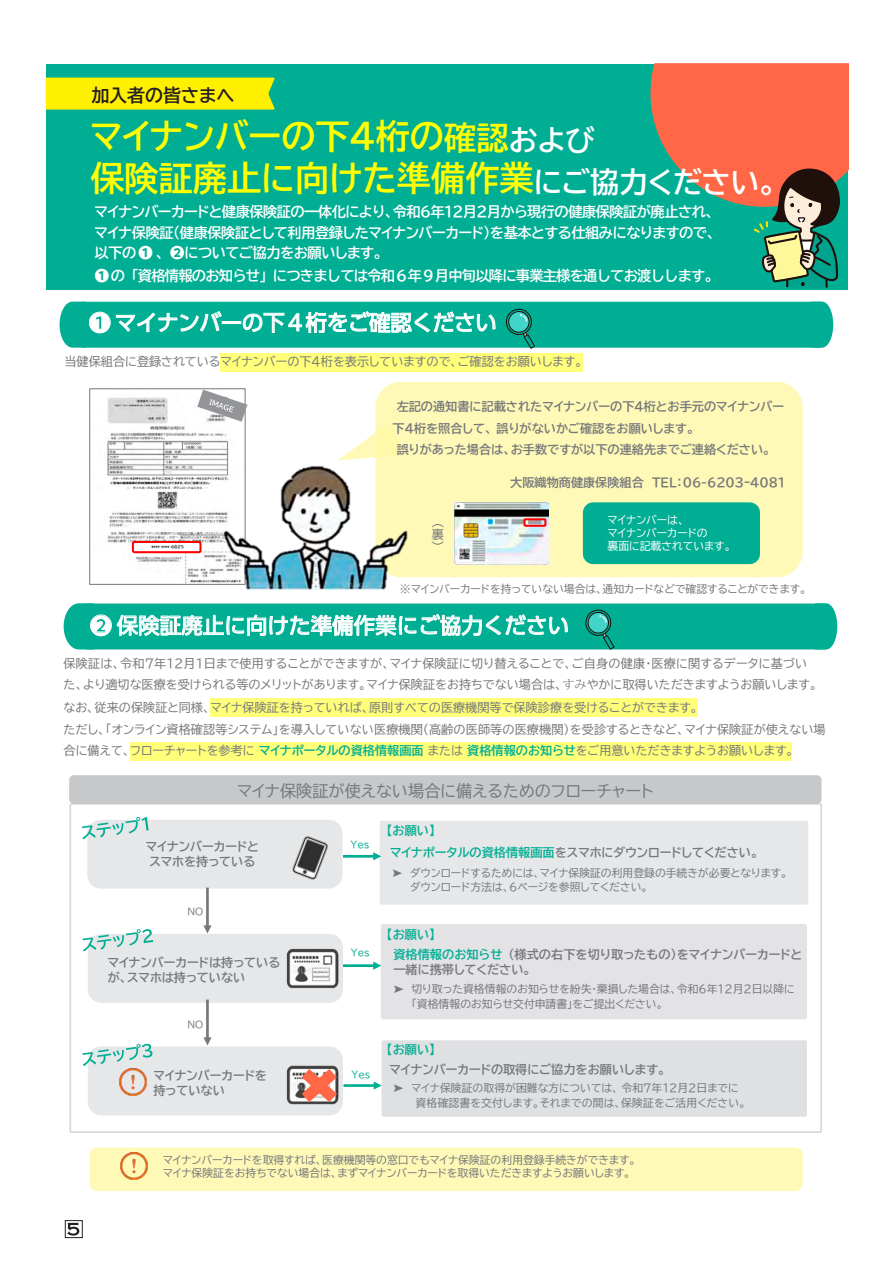
<style>
.page{position:relative;width:893px;height:1263px;background:#fff}
.page>*{position:absolute;margin:0;border:0;box-sizing:border-box;transform-origin:0 0}
.t1{font:34.2px "BIZ UDP Gothic Bold";color:#ff0}
.t2{font:28.8px "BIZ UDP Gothic Bold";color:#fff}
.t3{font:21.6px "PUD Shin Go Pr 6 N";color:#fff}
.t4{font:18px "BIZ UDP Gothic Bold";color:#231f20}
.t5{font:16.2px "BIZ UDP Gothic";color:#76787b}
.t6{font:14.25px/20.7px "BIZ UDP Gothic Bold";letter-spacing:-.035em;color:#fff;text-align:justify}
.t7{font:700 14.25px "BIZUD Gothic";letter-spacing:-.055em;color:#fff}
.t8{font:12.15px/20.5px "BIZ UDP Gothic";color:#76787b}
.t9{font:12.15px/14.7px "BIZ UDP Gothic Bold";color:#76787b}
.t10{font:12.15px "BIZ UDP Gothic Bold";color:#00ae94}
.t11{font:10.8px/12.9px "BIZ UDP Gothic";color:#76787b}
.t12{font:10.8px/12.9px "BIZ UDP Gothic";color:#fff}
.t13{font:9.45px "BIZ UDP Gothic";color:#00ae94}
.t14{font:9.45px "BIZ UDP Gothic";color:#76787b}
.s1{font-size:34.2px;color:#ff0}
.s2{font-size:32.4px;color:#ff0}
.s3{font-size:28.8px;color:#fff}
.s4{font-family:"PA1 Gothic Std";font-weight:700}
.s5{font-family:"PA1 Gothic Std"}
.s6{font-family:"Koz Min Pr 6 N"}
.s7{font-family:"BIZ UDP Gothic Bold";color:#00ae94}
.s8{color:#00ae94}
</style>
<div class="page">
<div style="left:88px;top:934px;width:255px;height:69px;background:#e6e7e8;border-radius:14px"></div>
<svg style="left:341px;top:433px;width:34px;height:25px"></svg>
<div style="left:375px;top:382px;width:428px;height:195px;background:#fff9b7;border-radius:26px"></div>
<div style="left:90px;top:1147px;width:713px;height:44px;background:#fff9b7;border-radius:7px"></div>
<div style="left:46px;top:64px;width:802px;height:226px;background:#00ae94"></div>
<div style="left:45px;top:78px;width:230px;height:32px;background:#fff000"></div>
<svg style="left:650px;top:63px;width:198px;height:225px"></svg>
<div style="left:60px;top:302px;width:773px;height:47px;background:#00ae94"></div>
<div style="left:220px;top:353px;width:363px;height:18px;background:#ffff7a"></div>
<img style="left:107px;top:397px;width:122px;height:186px">
<div style="left:89px;top:388px;width:157px;height:197px;border:1px solid #76787b"></div>
<div style="left:132px;top:541px;width:69px;height:12px;border:2px solid #f00;border-radius:2px"></div>
<div style="left:64px;top:603px;width:773px;height:47px;background:#00ae94"></div>
<div style="left:380px;top:821px;width:428px;height:84px;background:#e6e7e8;border-radius:2px"></div>
<div style="left:381px;top:924px;width:426px;height:95px;background:#e3e3e5;border-radius:2px"></div>
<div style="left:381px;top:1040px;width:426px;height:77px;background:#dcdddf;border-radius:2px"></div>
<hr style="left:343px;top:855px;width:32px;height:3px;background:#00ae94">
<svg style="left:373px;top:852px;width:8px;height:8px"></svg>
<hr style="left:343px;top:964px;width:32px;height:3px;background:#00ae94">
<svg style="left:373px;top:961px;width:8px;height:9px"></svg>
<hr style="left:344px;top:1084px;width:31px;height:3px;background:#00ae94">
<svg style="left:374px;top:1081px;width:8px;height:8px"></svg>
<div style="left:87px;top:820px;width:255px;height:69px;background:#e6e7e8;border-radius:14px"></div>
<svg style="left:82px;top:817px;width:67px;height:22px"></svg>
<hr style="left:206px;top:887px;width:3px;height:40px;background:#76787b">
<svg style="left:203px;top:925px;width:8px;height:8px"></svg>
<hr style="left:206px;top:999px;width:3px;height:40px;background:#76787b">
<svg style="left:203px;top:1037px;width:8px;height:8px"></svg>
<img style="left:454px;top:502px;width:95px;height:62px">
<div style="left:523px;top:518px;width:23px;height:9px;border:2px solid #f00"></div>
<img style="left:104px;top:1147px;width:59px;height:33px">
<img style="left:215px;top:458px;width:203px;height:132px">
<div style="left:69px;top:803px;width:753px;height:330px;border:2px solid #b2b3b7"></div>
<img style="left:292px;top:825px;width:52px;height:64px">
<div style="left:69px;top:775px;width:752px;height:29px;background:#c7c8ca;border-radius:5px"></div>
<div style="left:583px;top:502px;width:177px;height:62px;background:#00ae94;border-radius:10px"></div>
<svg style="left:83px;top:929px;width:70px;height:22px"></svg>
<div style="left:88px;top:1046px;width:255px;height:69px;background:#e6e7e8;border-radius:14px"></div>
<svg style="left:82px;top:1044px;width:71px;height:22px"></svg>
<img style="left:104px;top:1053px;width:49px;height:43px">
<img style="left:286px;top:1065px;width:61px;height:45px">
<svg style="left:302px;top:1069px;width:35px;height:33px"></svg>
<img style="left:286px;top:948px;width:61px;height:45px">
<svg style="left:197px;top:390px;width:50px;height:32px"></svg>
<div style="left:210px;top:698px;width:488px;height:19px;background:#ffff7a"></div>
<div style="left:130px;top:742px;width:662px;height:19px;background:#ffff7a"></div>
<div style="left:65px;top:1220px;width:18px;height:18px;border:1px solid #231f20"></div>
<svg style="left:67px;top:1222px;width:12px;height:13px"></svg>
<h3 class="t4" style="left:91px;top:86px;width:145px">加入者の皆さまへ</h3>
<h1 class="t1" style="left:90px;top:119px;width:287px">マイナンバーの下４</h1>
<h2 class="t2" style="left:376px;top:126px;width:220px"><span class="s1">桁の</span><span class="s2">確認</span>および</h2>
<h1 class="t1" style="left:90px;top:161px;width:671px">保険証廃止に向けた準備作業<span class="s3">にご協力ください</span></h1>
<p class="t6" style="left:95px;top:201px;width:622px">マイナンバーカードと健康保険証の一体化により、令和６年12月２月から現行の健康保険証が廃止され、マイナ保険証（健康保険証として利用登録したマイナンバーカード）を基本とする仕組みになりますので、以下の <span class="s4">❶</span> 、 <span class="s4">❷</span>についてご協力をお願いします。</p>
<p class="t7" style="left:95px;top:269px;width:626px"><span class="s5">❶</span> の「資格情報のお知らせ」につきましては令和６年９月中旬以降に事業主様を通してお渡しします。</p>
<h3 class="t3" style="left:89px;top:311px;width:409px"><span class="s4">❶</span> マイナンバーの下４桁をご確認ください</h3>
<p class="t8" style="left:64px;top:351px;width:520px">当健保組合に登録されているマイナンバーの下４桁を表示していますので、ご確認をお願いします。</p>
<h2 class="t2" style="left:759px;top:168px;width:19px">。</h2>
<p class="t9" style="left:397px;top:399px;width:389px">左記の通知書に記載されたマイナンバーの下４桁とお手元のマイナンバー</p>
<p class="t9" style="left:393px;top:421px;width:303px">下４桁を照合して、誤りがないかご確認をお願いします。</p>
<p class="t9" style="left:397px;top:442px;width:375px">誤りがあった場合は、お手数ですが以下の連絡先までご連絡ください。</p>
<p class="t9" style="left:652px;top:475px;width:135px">TEL：06-6203ｰ4081</p>
<p class="t9" style="left:510px;top:475px;width:135px">大阪織物商健康保険組合</p>
<p class="t8" style="left:432px;top:518px;width:13px">（</p>
<p class="t8" style="left:432px;top:524px;width:13px">裏</p>
<p class="t8" style="left:432px;top:536px;width:13px">(</p>
<p class="t12" style="left:607px;top:513px;width:125px">マイナンバーは、<br>マイナンバーカードの<br>裏面に記載されています。</p>
<p class="t11" style="left:400px;top:582px;width:408px">※マインバーカードを持っていない場合は、通知カードなどで確認することができます。</p>
<h3 class="t3" style="left:90px;top:613px;width:480px"><span class="s4">❷</span> 保険証廃止に向けた準備作業にご協力ください</h3>
<p class="t8" style="left:64px;top:653px;width:755px">保険証は、令和７年１２月１日まで使用することができますが、マイナ保険証に切り替えることで、ご自身の健康・医療に関するデータに基づいた、より適切な医療を受けられる等のメリットがあります。マイナ保険証をお持ちでない場合は、<span class="s6">すみ</span>やかに取得いただきますようお願いします。</p>
<p class="t8" style="left:64px;top:697px;width:764px;line-height:21.9px">なお、従来の保険証と同様、マイナ保険証を持っていれば、原則すべての医療機関等で保険診療を受けることができます。<br>ただし、「オンライン資格確認等システム」を導入していない医療機関（高齢の医師等の医療機関）を受診するときなど、マイナ保険証が使えない場</p>
<p class="t8" style="left:64px;top:740px;width:732px">合に備えて、フローチャートを参考に<span class="s7">マイナポータルの資格情報画面</span>または<span class="s7">資格情報のお知らせ</span>をご用意いただきますようお願いします。</p>
<h3 class="t5" style="left:237px;top:783px;width:418px">マイナ保険証が使えない場合に備えるためのフローチャート</h3>
<p class="t9" style="left:146px;top:839px;width:115px">マイナンバーカードとスマホを持っている</p>
<p class="t14" style="left:187px;top:907px;width:17px">NO</p>
<p class="t9" style="left:108px;top:955px;width:174px">マイナンバーカードは持っているが、スマホは持っていない</p>
<p class="t14" style="left:187px;top:1020px;width:17px">NO</p>
<p class="t9" style="left:153px;top:1068px;width:115px">マイナンバーカードを持っていない</p>
<p class="t13" style="left:351px;top:840px;width:20px">Yes</p>
<p class="t13" style="left:351px;top:947px;width:20px">Yes</p>
<p class="t13" style="left:352px;top:1070px;width:20px">Yes</p>
<p class="t10" style="left:386px;top:824px;width:50px">【お願い【</p>
<p class="t9" style="left:390px;top:845px;width:370px"><span class="s8">マイナポータルの資格情報画面</span>をスマホにダウンロードしてください。</p>
<p class="t11" style="left:410px;top:866px;width:379px">ダウンロードするためには、マイナ保険証の利用登録の手続きが必要となります。</p>
<p class="t11" style="left:410px;top:881px;width:239px">ダウンロード方法は６、 ページを参照してください。</p>
<p class="t10" style="left:387px;top:928px;width:50px">【お願い【</p>
<p class="t9" style="left:508px;top:947px;width:295px">(様式の右下を切り取ったもの）をマイナンバーカードと</p>
<p class="t10" style="left:393px;top:949px;width:110px">資格情報のお知らせ</p>
<p class="t9" style="left:393px;top:962px;width:139px">一緒に携帯してください。</p>
<p class="t11" style="left:411px;top:982px;width:385px">切り取った資格情報のお知らせを紛失・棄損した場合は、令和６年１２月２日以降に</p>
<p class="t11" style="left:411px;top:997px;width:253px">「資格情報のお知らせ交付申請書」をご提出ください。</p>
<p class="t10" style="left:387px;top:1043px;width:50px">【お願い【</p>
<p class="t9" style="left:390px;top:1062px;width:277px">マイナンバーカードの取得にご協力をお願いします。</p>
<p class="t11" style="left:411px;top:1081px;width:329px">マイナ保険証の取得が困難な方については、令和７年１２月２日までに</p>
<p class="t11" style="left:416px;top:1096px;width:332px">資格確認書を交付します。それまでの間は、保険証をご活用ください。</p>
<p class="t11" style="left:163px;top:1153px;width:475px">マイナンバーカードを取得すれば、医療機関等の窓口でもマイナ保険証の利用登録手続きができます。マイナ保険証をお持ちでない場合は、まずマイナンバーカードを取得いただきますようお願いします。</p>
</div>
